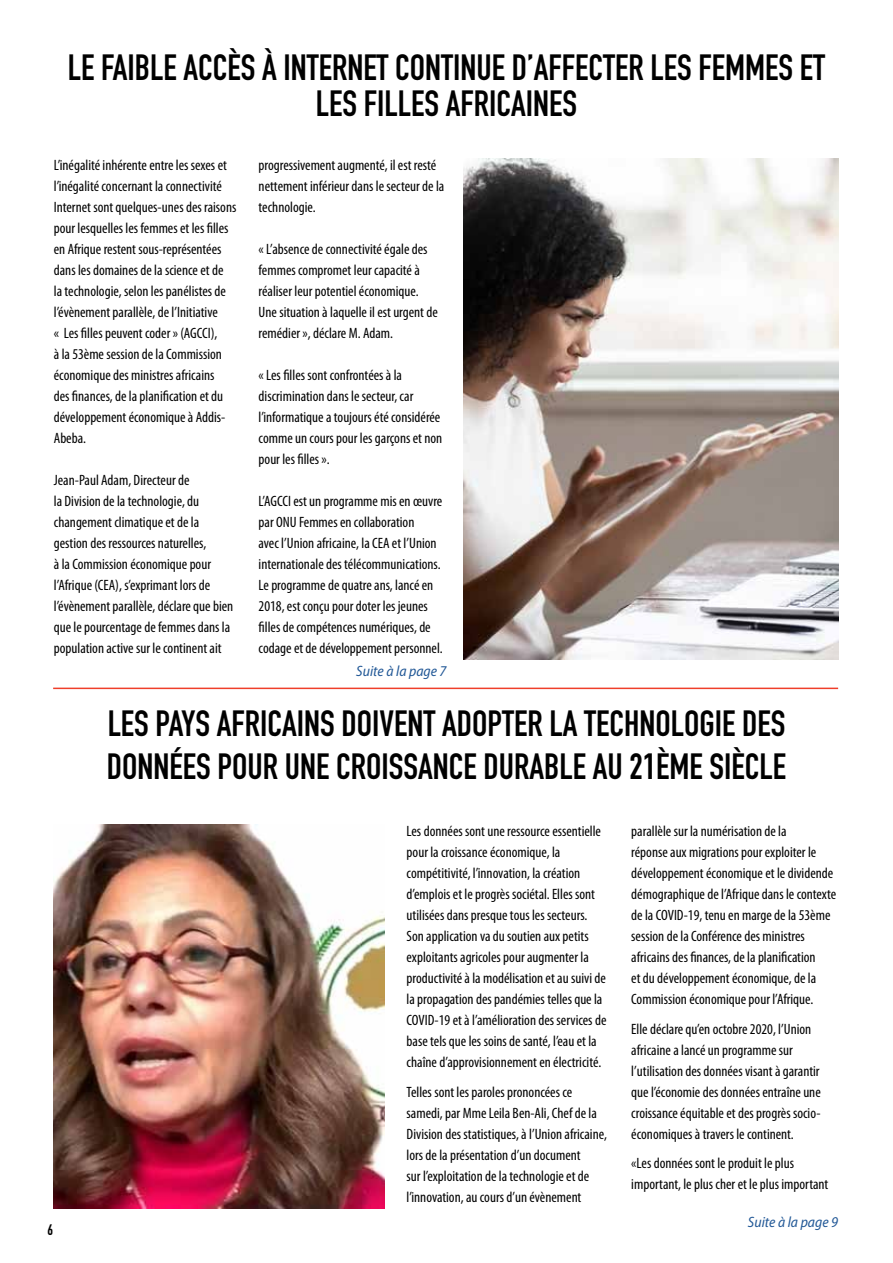
<style>
.page{position:relative;width:893px;height:1263px;background:#fff}
.page>*{position:absolute;margin:0;border:0;box-sizing:border-box;transform-origin:0 0}
.t1{font:36px/36px "DIN Engschrift Std";color:#000;text-align:center}
.t2{font:condensed 15px/21px "Myriad Pro";color:#000}
.t3{font:italic semi-condensed 15px "Myriad Pro";color:#235997}
.t4{font:15px "DIN Engschrift Std";color:#000}
</style>
<div class="page">
<img style="left:463px;top:159px;width:376px;height:500px">
<hr style="left:53px;top:688px;width:785px;height:1px;background:#ef3e2a">
<img style="left:53px;top:825px;width:332px;height:384px">
<h1 class="t1" style="left:68px;top:49px;width:759px">LE FAIBLE ACCÈS À INTERNET CONTINUE D’AFFECTER LES FEMMES ET<br>LES FILLES AFRICAINES</h1>
<p class="t2" style="left:54px;top:154px;width:184px">L’inégalité inhérente entre les sexes et l’inégalité concernant la connectivité Internet sont quelques-unes des raisons pour lesquelles les femmes et les filles en Afrique restent sous-représentées dans les domaines de la science et de<br>la technologie, selon les panélistes de l’évènement parallèle, de l’Initiative<br>« Les filles peuvent coder » (AGCCI),<br>à la 53ème session de la Commission économique des ministres africains<br>des finances, de la planification et du développement économique à Addis-Abeba.</p>
<p class="t2" style="left:54px;top:469px;width:181px">Jean-Paul Adam, Directeur de<br>la Division de la technologie, du changement climatique et de la gestion des ressources naturelles,<br>à la Commission économique pour l’Afrique (CEA), s’exprimant lors de l’évènement parallèle, déclare que bien que le pourcentage de femmes dans la population active sur le continent ait</p>
<p class="t2" style="left:259px;top:154px;width:187px">progressivement augmenté, il est resté nettement inférieur dans le secteur de la technologie.</p>
<p class="t2" style="left:259px;top:238px;width:181px">« L’absence de connectivité égale des femmes compromet leur capacité à réaliser leur potentiel économique.<br>Une situation à laquelle il est urgent de remédier », déclare M. Adam.</p>
<p class="t2" style="left:259px;top:364px;width:185px">« Les filles sont confrontées à la discrimination dans le secteur, car l’informatique a toujours été considérée comme un cours pour les garçons et non pour les filles ».</p>
<p class="t2" style="left:259px;top:490px;width:186px">L’AGCCI est un programme mis en œuvre par ONU Femmes en collaboration<br>avec l’Union africaine, la CEA et l’Union internationale des télécommunications.<br>Le programme de quatre ans, lancé en 2018, est conçu pour doter les jeunes filles de compétences numériques, de codage et de développement personnel.</p>
<p class="t3" style="left:356px;top:662px;width:92px">Suite à la page 7</p>
<h1 class="t1" style="left:107px;top:702px;width:681px;line-height:43.2px;text-align:left">LES PAYS AFRICAINS DOIVENT ADOPTER LA TECHNOLOGIE DES<br>DONNÉES POUR UNE CROISSANCE DURABLE AU 21ÈME SIÈCLE</h1>
<p class="t4" style="left:48px;top:1221px;width:7px">6</p>
<p class="t2" style="left:407px;top:820px;width:201px">Les données sont une ressource essentielle pour la croissance économique, la compétitivité, l’innovation, la création d’emplois et le progrès sociétal. Elles sont utilisées dans presque tous les secteurs.<br>Son application va du soutien aux petits exploitants agricoles pour augmenter la productivité à la modélisation et au suivi de la propagation des pandémies telles que la COVID-19 et à l’amélioration des services de base tels que les soins de santé, l’eau et la chaîne d’approvisionnement en électricité.</p>
<p class="t2" style="left:407px;top:1081px;width:202px">Telles sont les paroles prononcées ce samedi, par Mme Leila Ben-Ali, Chef de la Division des statistiques, à l’Union africaine, lors de la présentation d’un document<br>sur l’exploitation de la technologie et de l’innovation, au cours d’un évènement</p>
<p class="t2" style="left:631px;top:820px;width:207px">parallèle sur la numérisation de la<br>réponse aux migrations pour exploiter le développement économique et le dividende démographique de l’Afrique dans le contexte de la COVID-19, tenu en marge de la 53ème session de la Conférence des ministres africains des finances, de la planification<br>et du développement économique, de la Commission économique pour l’Afrique.</p>
<p class="t2" style="left:631px;top:1018px;width:191px">Elle déclare qu’en octobre 2020, l’Union africaine a lancé un programme sur l’utilisation des données visant à garantir que l’économie des données entraîne une croissance équitable et des progrès socio&shy;économiques à travers le continent.</p>
<p class="t2" style="left:631px;top:1153px;width:199px">«Les données sont le produit le plus important, le plus cher et le plus important</p>
<p class="t3" style="left:748px;top:1212px;width:92px">Suite à la page 9</p>
</div>
